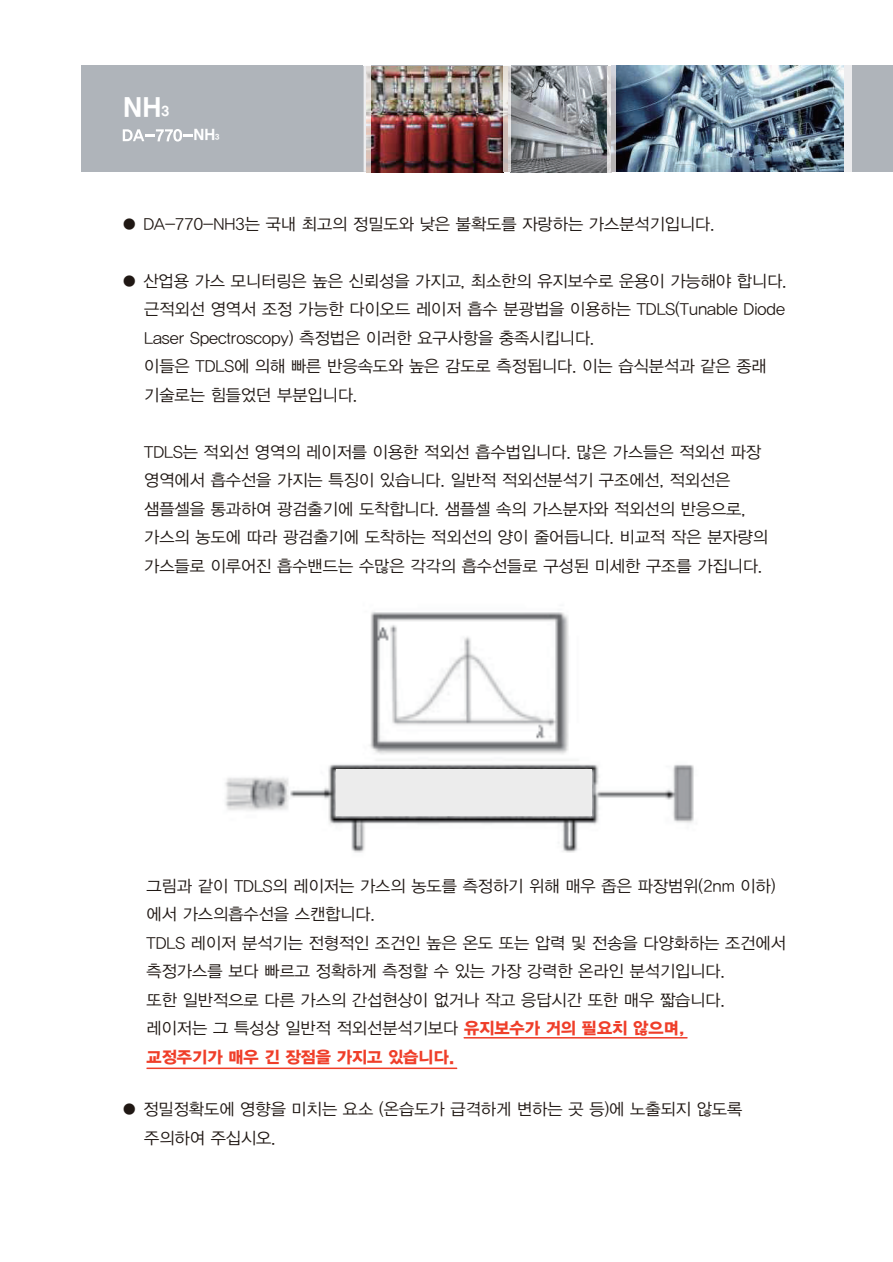
<style>
.page{position:relative;width:893px;height:1262px;background:#fff}
.page>*{position:absolute;margin:0;border:0;box-sizing:border-box;transform-origin:0 0}
.t1{font:26.55px "YDIYGO360";color:#fff}
.t2{font:16.5px/28.5px "YDIYGO320";color:#201814}
.t3{font:16.5px "YDIYGO360";color:#ef3e29}
.t4{font:15.15px "YDIYGO360";color:#fff}
.s1{font-size:13.5px}
.s2{font-size:7.5px}
.s3{font-family:"YDIYGO360";color:#ef3e29}
</style>
<div class="page">
<div style="left:81px;top:66px;width:811px;height:106px;background:#afb4ba"></div>
<img style="left:371px;top:66px;width:472px;height:106px">
<svg style="left:363px;top:66px;width:8px;height:106px"></svg>
<div style="left:844px;top:66px;width:7px;height:106px;background:#ededef"></div>
<svg style="left:123px;top:129px;width:69px;height:13px"></svg>
<img style="left:225px;top:612px;width:469px;height:241px">
<div style="left:205px;top:834px;width:110px;height:36px;background:#fff"></div>
<div style="left:639px;top:839px;width:90px;height:31px;background:#fff"></div>
<div style="left:336px;top:769px;width:255px;height:46px;background:#ececec"></div>
<hr style="left:464px;top:1037px;width:223px;height:1px;background:#ef3e29">
<hr style="left:147px;top:1067px;width:310px;height:2px;background:#ef3e29">
<h1 class="t1" style="left:123px;top:91px;width:47px">NH<span class="s1">3</span></h1>
<p class="t4" style="left:193px;top:126px;width:28px">NH<span class="s2">3</span></p>
<p class="t2" style="left:121px;top:210px;width:595px">● DA-770-NH3는 국내 최고의 정밀도와 낮은 불확도를 자랑하는 가스분석기입니다.</p>
<p class="t2" style="left:144px;top:267px;width:644px;text-indent:-23px">● 산업용 가스 모니터링은 높은 신뢰성을 가지고, 최소한의 유지보수로 운용이 가능해야 합니다. 근적외선 영역서 조정 가능한 다이오드 레이저 흡수 분광법을 이용하는 TDLS(Tunable Diode Laser Spectroscopy) 측정법은 이러한 요구사항을 충족시킵니다.<br>이들은 TDLS에 의해 빠른 반응속도와 높은 감도로 측정됩니다. 이는 습식분석과 같은 종래 기술로는 힘들었던 부분입니다.</p>
<p class="t2" style="left:144px;top:438px;width:625px">TDLS는 적외선 영역의 레이저를 이용한 적외선 흡수법입니다. 많은 가스들은 적외선 파장 영역에서 흡수선을 가지는 특징이 있습니다. 일반적 적외선분석기 구조에선, 적외선은 샘플셀을 통과하여 광검출기에 도착합니다. 샘플셀 속의 가스분자와 적외선의 반응으로, 가스의 농도에 따라 광검출기에 도착하는 적외선의 양이 줄어듭니다. 비교적 작은 분자량의 가스들로 이루어진 흡수밴드는 수많은 각각의 흡수선들로 구성된 미세한 구조를 가집니다.</p>
<p class="t2" style="left:147px;top:871px;width:641px">그림과 같이 TDLS의 레이저는 가스의 농도를 측정하기 위해 매우 좁은 파장범위(2nm 이하) 에서 가스의흡수선을 스캔합니다.<br>TDLS 레이저 분석기는 전형적인 조건인 높은 온도 또는 압력 및 전송을 다양화하는 조건에서 측정가스를 보다 빠르고 정확하게 측정할 수 있는 가장 강력한 온라인 분석기입니다.<br>또한 일반적으로 다른 가스의 간섭현상이 없거나 작고 응답시간 또한 매우 짧습니다. 레이저는 그 특성상 일반적 적외선분석기보다 <span class="s3">유지보수가 거의 필요치 않으며,</span></p>
<p class="t3" style="left:147px;top:1047px;width:309px">교정주기가 매우 긴 장점을 가지고 있습니다.</p>
<p class="t2" style="left:144px;top:1095px;width:599px;text-indent:-23px">● 정밀정확도에 영향을 미치는 요소 (온습도가 급격하게 변하는 곳 등)에 노출되지 않도록 주의하여 주십시오.</p>
</div>
